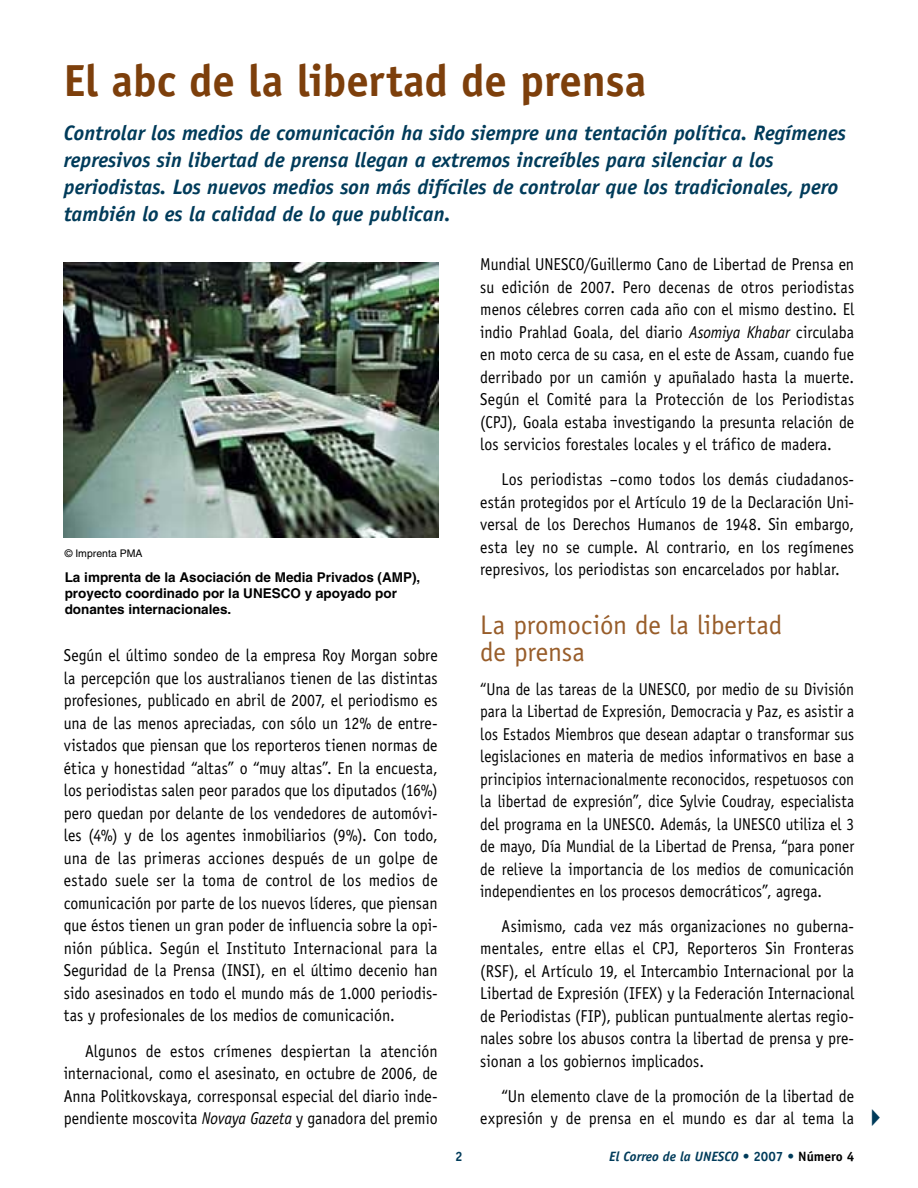
<style>
.page{position:relative;width:918px;height:1188px;background:#fff}
.page>*{position:absolute;margin:0;border:0;box-sizing:border-box;transform-origin:0 0}
.t1{font:700 45px "Officina Sans Std";color:#7d3f0b}
.t2{font:27px/27px "Officina Sans Std";letter-spacing:-.005em;color:#985d2a}
.t3{font:italic 700 21px/27px "Officina Sans Std";color:#003b5a}
.t4{font:17.25px/22.5px "Officina Sans Std";color:#000;text-align:justify;scale:.92 1}
.t5{font:17.25px/22.5px "Officina Sans Std";color:#000;text-align:justify;scale:.89 1}
.t6{font:700 13.5px/16.2px "Helvetica LT Std";color:#000}
.t7{font:italic 700 13.5px "Officina Sans Std";color:#003b5a}
.t8{font:10.5px "Helvetica LT Std";color:#000}
.s1{font-style:italic}
.s2{font-style:normal}
.s3{font-style:normal;color:#000}
</style>
<div class="page">
<img style="left:64px;top:263px;width:375px;height:274px">
<h1 class="t1" style="left:64px;top:53px;width:584px">El abc de la libertad de prensa</h1>
<p class="t3" style="left:64px;top:120px;width:784px">Controlar los medios de comunicación ha sido siempre una tentación política. Regímenes represivos sin libertad de prensa llegan a extremos increíbles para silenciar a los periodistas. Los nuevos medios son más difíciles de controlar que los tradicionales, pero también lo es la calidad de lo que publican.</p>
<p class="t8" style="left:65px;top:547px;width:79px">© Imprenta PMA</p>
<p class="t6" style="left:65px;top:569px;width:357px">La imprenta de la Asociación de Media Privados (AMP), proyecto coordinado por la UNESCO y apoyado por donantes internacionales.</p>
<p class="t4" style="left:64px;top:644px;width:408px">Según el último sondeo de la empresa Roy Morgan sobre la percepción que los australianos tienen de las distintas profesiones, publicado en abril de 2007, el periodismo es una de las menos apreciadas, con sólo un 12% de entre&shy;vistados que piensan que los reporteros tienen normas de ética y honestidad “altas” o “muy altas”. En la encuesta, los periodistas salen peor parados que los diputados (16%) pero quedan por delante de los vendedores de automóvi&shy;les (4%) y de los agentes inmobiliarios (9%). Con todo, una de las primeras acciones después de un golpe de estado suele ser la toma de control de los medios de comunicación por parte de los nuevos líderes, que piensan que éstos tienen un gran poder de influencia sobre la opi&shy;nión pública. Según el Instituto Internacional para la Seguridad de la Prensa (INSI), en el último decenio han sido asesinados en todo el mundo más de 1.000 periodis&shy;tas y profesionales de los medios de comunicación.</p>
<p class="t4" style="left:64px;top:1040px;width:408px;text-indent:21px">Algunos de estos crímenes despiertan la atención internacional, como el asesinato, en octubre de 2006, de Anna Politkovskaya, corresponsal especial del diario inde&shy;pendiente moscovita <span class="s1">Novaya Gazeta</span> y ganadora del premio</p>
<p class="t4" style="left:480px;top:253px;width:408px">Mundial UNESCO/Guillermo Cano de Libertad de Prensa en su edición de 2007. Pero decenas de otros periodistas menos célebres corren cada año con el mismo destino. El indio Prahlad Goala, del diario <span class="s1">Asomiya Khabar</span> circulaba en moto cerca de su casa, en el este de Assam, cuando fue derribado por un camión y apuñalado hasta la muerte.<br>Según el Comité para la Protección de los Periodistas (CPJ), Goala estaba investigando la presunta relación de los servicios forestales locales y el tráfico de madera.</p>
<p class="t4" style="left:480px;top:468px;width:408px;text-indent:21px">Los periodistas –como todos los demás ciudadanos&shy;están protegidos por el Artículo 19 de la Declaración Uni&shy;versal de los Derechos Humanos de 1948. Sin embargo, esta ley no se cumple. Al contrario, en los regímenes represivos, los periodistas son encarcelados por hablar.</p>
<h2 class="t2" style="left:480px;top:612px;width:304px">La promoción de la libertad de prensa</h2>
<p class="t5" style="left:480px;top:677px;width:422px">“Una de las tareas de la UNESCO, por medio de su División para la Libertad de Expresión, Democracia y Paz, es asistir a los Estados Miembros que desean adaptar o transformar sus legislaciones en materia de medios informativos en base a principios internacionalmente reconocidos, respetuosos con la libertad de expresión”, dice Sylvie Coudray, especialista del programa en la UNESCO. Además, la UNESCO utiliza el 3 de mayo, Día Mundial de la Libertad de Prensa, “para poner de relieve la importancia de los medios de comunicación independientes en los procesos democráticos”, agrega.</p>
<p class="t4" style="left:480px;top:915px;width:408px;text-indent:21px">Asimismo, cada vez más organizaciones no guberna&shy;mentales, entre ellas el CPJ, Reporteros Sin Fronteras (RSF), el Artículo 19, el Intercambio Internacional por la Libertad de Expresión (IFEX) y la Federación Internacional de Periodistas (FIP), publican puntualmente alertas regio&shy;nales sobre los abusos contra la libertad de prensa y pre&shy;sionan a los gobiernos implicados.</p>
<p class="t4" style="left:480px;top:1085px;width:408px;text-align:right">“Un elemento clave de la promoción de la libertad de expresión y de prensa en el mundo es dar al tema la</p>
<p class="t7" style="left:609px;top:1148px;width:247px">El Correo de la UNESCO <span class="s2">• 2007 •</span> <span class="s3">Número 4</span></p>
</div>
